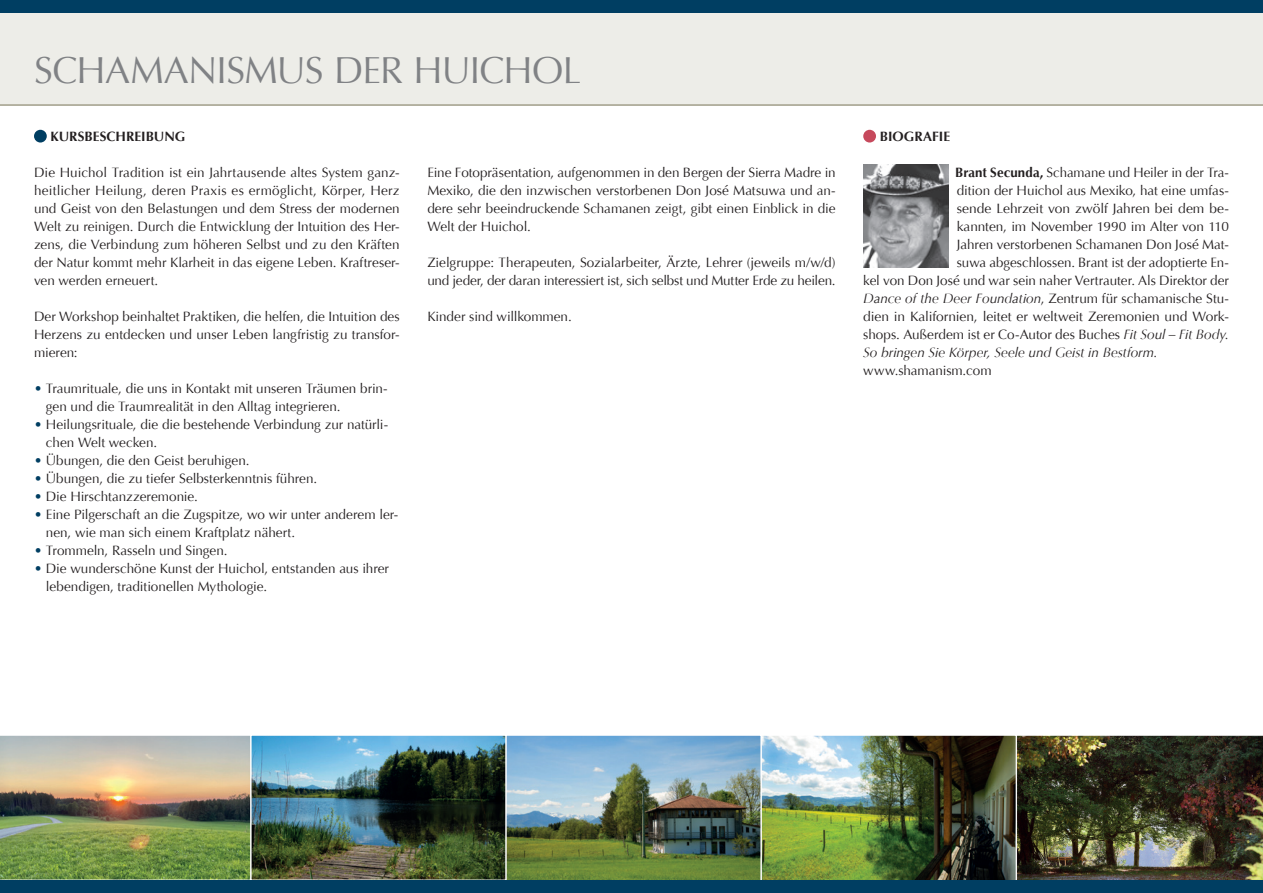
<style>
.page{position:relative;width:1263px;height:893px;background:#fff}
.page>*{position:absolute;margin:0;border:0;box-sizing:border-box;transform-origin:0 0}
.t1{font:37.5px "Optima LT Pro";letter-spacing:-.02em;color:#808285}
.t2{font:13.5px/18px "Optima LT Pro";letter-spacing:-.005em;color:#231f20}
.t3{font:italic 13.5px "Optima LT Pro";letter-spacing:-.005em;color:#231f20}
.t4{font:700 13.5px "Optima LT Pro";letter-spacing:.005em;color:#231f20}
.s1{color:#003e62}
.s2{font-weight:700}
.s3{font-style:italic}
</style>
<div class="page">
<img style="left:253px;top:737px;width:251px;height:141px">
<img style="left:0;top:735px;width:251px;height:145px">
<div style="left:251px;top:735px;width:255px;height:145px;border:1px solid #fff"></div>
<img style="left:508px;top:737px;width:506px;height:143px">
<div style="left:506px;top:735px;width:255px;height:152px;border:1px solid #fff"></div>
<div style="left:761px;top:735px;width:255px;height:152px;border:1px solid #fff"></div>
<img style="left:1017px;top:735px;width:246px;height:145px">
<div style="left:0;top:13px;width:1263px;height:93px;background:#edede8"></div>
<div style="left:0;top:0;width:1263px;height:13px;background:#003e62"></div>
<div style="left:0;top:880px;width:1263px;height:13px;background:#003e62"></div>
<div style="left:34px;top:130px;width:13px;height:13px;background:#003e62;border-radius:50%"></div>
<div style="left:863px;top:130px;width:13px;height:13px;background:#c6495c;border-radius:50%"></div>
<img style="left:863px;top:165px;width:85px;height:102px">
<h1 class="t1" style="left:34px;top:46px;width:549px">SCHAMANISMUS DER HUICHOL</h1>
<p class="t4" style="left:51px;top:128px;width:136px">KURSBESCHREIBUNG</p>
<p class="t2" style="left:34px;top:164px;width:367px;text-align:justify">Die Huichol Tradition ist ein Jahrtausende altes System ganz&shy;heitlicher Heilung, deren Praxis es ermöglicht, Körper, Herz und Geist von den Belastungen und dem Stress der modernen Welt zu reinigen. Durch die Entwicklung der Intuition des Her&shy;zens, die Verbindung zum höheren Selbst und zu den Kräften der Natur kommt mehr Klarheit in das eigene Leben. Kraftreser&shy;ven werden erneuert.</p>
<p class="t2" style="left:34px;top:308px;width:367px;text-align:justify">Der Workshop beinhaltet Praktiken, die helfen, die Intuition des Herzens zu entdecken und unser Leben langfristig zu transfor&shy;mieren:</p>
<p class="t2" style="left:46px;top:380px;width:343px;text-indent:-12px"><span class="s1">•</span> Traumrituale, die uns in Kontakt mit unseren Träumen brin&shy;gen und die Traumrealität in den Alltag integrieren.</p>
<p class="t2" style="left:46px;top:416px;width:344px;text-indent:-12px"><span class="s1">•</span> Heilungsrituale, die die bestehende Verbindung zur natürli&shy;chen Welt wecken.</p>
<p class="t2" style="left:34px;top:451px;width:217px"><span class="s1">•</span> Übungen, die den Geist beruhigen.</p>
<p class="t2" style="left:34px;top:469px;width:285px"><span class="s1">•</span> Übungen, die zu tiefer Selbsterkenntnis führen.</p>
<p class="t2" style="left:34px;top:487px;width:165px"><span class="s1">•</span> Die Hirschtanzzeremonie.</p>
<p class="t2" style="left:46px;top:505px;width:354px;text-indent:-12px"><span class="s1">•</span> Eine Pilgerschaft an die Zugspitze, wo wir unter anderem ler&shy;nen, wie man sich einem Kraftplatz nähert.</p>
<p class="t2" style="left:34px;top:541px;width:195px"><span class="s1">•</span> Trommeln, Rasseln und Singen.</p>
<p class="t2" style="left:46px;top:559px;width:345px;text-indent:-12px"><span class="s1">•</span> Die wunderschöne Kunst der Huichol, entstanden aus ihrer lebendigen, traditionellen Mythologie.</p>
<p class="t2" style="left:427px;top:164px;width:410px;text-align:justify">Eine Fotopräsentation, aufgenommen in den Bergen der Sierra Madre in Mexiko, die den inzwischen verstorbenen Don José Matsuwa und an&shy;dere sehr beeindruckende Schamanen zeigt, gibt einen Einblick in die Welt der Huichol.</p>
<p class="t2" style="left:427px;top:254px;width:410px">Zielgruppe: Therapeuten, Sozialarbeiter, Ärzte, Lehrer (jeweils m/w/d) und jeder, der daran interessiert ist, sich selbst und Mutter Erde zu heilen.</p>
<p class="t2" style="left:427px;top:308px;width:146px">Kinder sind willkommen.</p>
<p class="t4" style="left:880px;top:128px;width:72px">BIOGRAFIE</p>
<p class="t2" style="left:955px;top:164px;width:275px"><span class="s2">Brant Secunda,</span> Schamane und Heiler in der Tra-</p>
<p class="t2" style="left:957px;top:182px;width:274px">dition der Huichol aus Mexiko, hat eine umfas-</p>
<p class="t2" style="left:957px;top:200px;width:274px">sende Lehrzeit von zwölf Jahren bei dem be-</p>
<p class="t2" style="left:957px;top:218px;width:274px">kannten, im November 1990 im Alter von 110</p>
<p class="t2" style="left:957px;top:236px;width:274px">Jahren verstorbenen Schamanen Don José Mat-</p>
<p class="t2" style="left:957px;top:254px;width:274px">suwa abgeschlossen. Brant ist der adoptierte En-</p>
<p class="t2" style="left:863px;top:272px;width:367px">kel von Don José und war sein naher Vertrauter. Als Direktor der</p>
<p class="t2" style="left:863px;top:290px;width:367px"><span class="s3">Dance of the Deer Foundation</span>, Zentrum für schamanische Stu-</p>
<p class="t2" style="left:863px;top:308px;width:367px">dien in Kalifornien, leitet er weltweit Zeremonien und Work-</p>
<p class="t2" style="left:863px;top:326px;width:367px">shops. Außerdem ist er Co-Autor des Buches <span class="s3">Fit Soul – Fit Body.</span></p>
<p class="t3" style="left:863px;top:344px;width:296px">So bringen Sie Körper, Seele und Geist in Bestform.</p>
<p class="t2" style="left:863px;top:362px;width:130px">www.shamanism.com</p>
</div>
